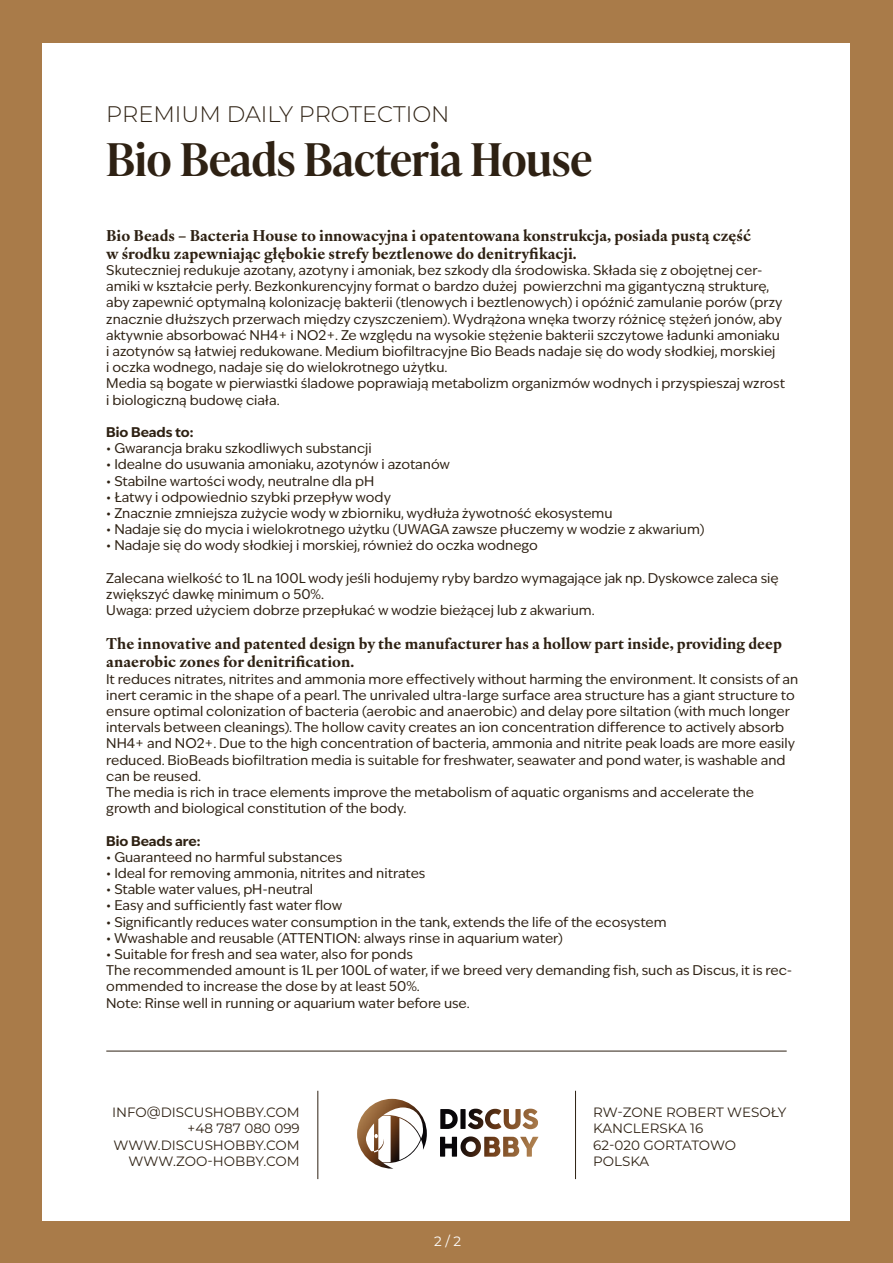
<style>
.page{position:relative;width:893px;height:1263px;background:#a97b49}
.page>*{position:absolute;margin:0;border:0;box-sizing:border-box;transform-origin:0 0}
.t1{font:600 45px "Ivy Presto Headline";color:#2e2113}
.t2{font:300 22.5px "Montserrat";color:#2e2113}
.t3{font:700 15px/18px "Ivy Ora Text";color:#2e2113}
.t4{font:13.5px/16.2px "Ivy Epic";color:#2e2113}
.t5{font:13.5px/16.2px "Montserrat";color:#2e2113}
.t6{font:700 13.5px "Ivy Epic";color:#2e2113}
.t7{font:13.5px "Montserrat";color:#fff}
</style>
<div class="page">
<div style="left:43px;top:43px;width:807px;height:1177px;background:#fff"></div>
<hr style="left:106px;top:1051px;width:681px;height:1px;background:#2e2113">
<hr style="left:317px;top:1091px;width:1px;height:88px;background:#2e2113">
<hr style="left:575px;top:1091px;width:1px;height:88px;background:#2e2113">
<img style="left:357px;top:1099px;width:70px;height:69px">
<img style="left:440px;top:1109px;width:18px;height:20px">
<img style="left:460px;top:1109px;width:6px;height:20px">
<img style="left:468px;top:1108px;width:15px;height:21px">
<img style="left:485px;top:1109px;width:16px;height:20px">
<img style="left:504px;top:1108px;width:34px;height:21px">
<img style="left:440px;top:1137px;width:17px;height:20px">
<img style="left:460px;top:1136px;width:21px;height:21px">
<img style="left:484px;top:1137px;width:16px;height:20px">
<img style="left:503px;top:1137px;width:35px;height:20px">
<h2 class="t2" style="left:106px;top:99px;width:345px">PREMIUM DAILY PROTECTION</h2>
<h1 class="t1" style="left:106px;top:127px;width:487px">Bio Beads Bacteria House</h1>
<p class="t3" style="left:106px;top:225px;width:646px">Bio Beads – Bacteria House to innowacyjna i opatentowana konstrukcja, posiada pustą część w środku zapewniając głębokie strefy beztlenowe do denitryfikacji.</p>
<p class="t4" style="left:106px;top:262px;width:680px">Skuteczniej redukuje azotany, azotyny i amoniak, bez szkody dla środowiska. Składa się z obojętnej cer&shy;amiki w kształcie perły. Bezkonkurencyjny format o bardzo dużej powierzchni ma gigantyczną strukturę, aby zapewnić optymalną kolonizację bakterii (tlenowych i beztlenowych) i opóźnić zamulanie porów (przy znacznie dłuższych przerwach między czyszczeniem). Wydrążona wnęka tworzy różnicę stężeń jonów, aby aktywnie absorbować NH4+ i NO2+. Ze względu na wysokie stężenie bakterii szczytowe ładunki amoniaku i azotynów są łatwiej redukowane. Medium biofiltracyjne Bio Beads nadaje się do wody słodkiej, morskiej<br>i oczka wodnego, nadaje się do wielokrotnego użytku.<br>Media są bogate w pierwiastki śladowe poprawiają metabolizm organizmów wodnych i przyspieszaj wzrost i biologiczną budowę ciała.</p>
<p class="t6" style="left:106px;top:423px;width:89px">Bio Beads to:</p>
<p class="t4" style="left:106px;top:440px;width:267px">• Gwarancja braku szkodliwych substancji</p>
<p class="t4" style="left:106px;top:456px;width:345px">• Idealne do usuwania amoniaku, azotynów i azotanów</p>
<p class="t4" style="left:106px;top:473px;width:269px">• Stabilne wartości wody, neutralne dla pH</p>
<p class="t4" style="left:106px;top:489px;width:286px">• Łatwy i odpowiednio szybki przepływ wody</p>
<p class="t4" style="left:106px;top:505px;width:508px">• Znacznie zmniejsza zużycie wody w zbiorniku, wydłuża żywotność ekosystemu</p>
<p class="t4" style="left:106px;top:521px;width:600px">• Nadaje się do mycia i wielokrotnego użytku (UWAGA zawsze płuczemy w wodzie z akwarium)</p>
<p class="t4" style="left:106px;top:537px;width:433px">• Nadaje się do wody słodkiej i morskiej, również do oczka wodnego</p>
<p class="t4" style="left:106px;top:570px;width:674px">Zalecana wielkość to 1L na 100L wody jeśli hodujemy ryby bardzo wymagające jak np. Dyskowce zaleca się zwiększyć dawkę minimum o 50%.<br>Uwaga: przed użyciem dobrze przepłukać w wodzie bieżącej lub z akwarium.</p>
<p class="t3" style="left:106px;top:633px;width:677px">The innovative and patented design by the manufacturer has a hollow part inside, providing deep anaerobic zones for denitrification.</p>
<p class="t4" style="left:106px;top:671px;width:693px">It reduces nitrates, nitrites and ammonia more effectively without harming the environment. It consists of an inert ceramic in the shape of a pearl. The unrivaled ultra-large surface area structure has a giant structure to ensure optimal colonization of bacteria (aerobic and anaerobic) and delay pore siltation (with much longer intervals between cleanings). The hollow cavity creates an ion concentration difference to actively absorb NH4+ and NO2+. Due to the high concentration of bacteria, ammonia and nitrite peak loads are more easily reduced. BioBeads biofiltration media is suitable for freshwater, seawater and pond water, is washable and can be reused.<br>The media is rich in trace elements improve the metabolism of aquatic organisms and accelerate the growth and biological constitution of the body.</p>
<p class="t6" style="left:106px;top:831px;width:96px">Bio Beads are:</p>
<p class="t4" style="left:106px;top:849px;width:238px">• Guaranteed no harmful substances</p>
<p class="t4" style="left:106px;top:865px;width:321px">• Ideal for removing ammonia, nitrites and nitrates</p>
<p class="t4" style="left:106px;top:881px;width:208px">• Stable water values, pH-neutral</p>
<p class="t4" style="left:106px;top:897px;width:238px">• Easy and sufficiently fast water flow</p>
<p class="t4" style="left:106px;top:914px;width:562px">• Significantly reduces water consumption in the tank, extends the life of the ecosystem</p>
<p class="t4" style="left:106px;top:930px;width:458px">• Wwashable and reusable (ATTENTION: always rinse in aquarium water)</p>
<p class="t4" style="left:106px;top:946px;width:687px">• Suitable for fresh and sea water, also for ponds<br>The recommended amount is 1L per 100L of water, if we breed very demanding fish, such as Discus, it is rec&shy;ommended to increase the dose by at least 50%.<br>Note: Rinse well in running or aquarium water before use.</p>
<p class="t5" style="left:112px;top:1104px;width:189px;text-align:right">INFO@DISCUSHOBBY.COM +48 787 080 099<br>WWW.DISCUSHOBBY.COM<br>WWW.ZOO-HOBBY.COM</p>
<p class="t7" style="left:434px;top:1232px;width:28px">2 / 2</p>
<p class="t5" style="left:593px;top:1104px;width:195px">RW-ZONE ROBERT WESOŁY<br>KANCLERSKA 16<br>62-020 GORTATOWO<br>POLSKA</p>
</div>
